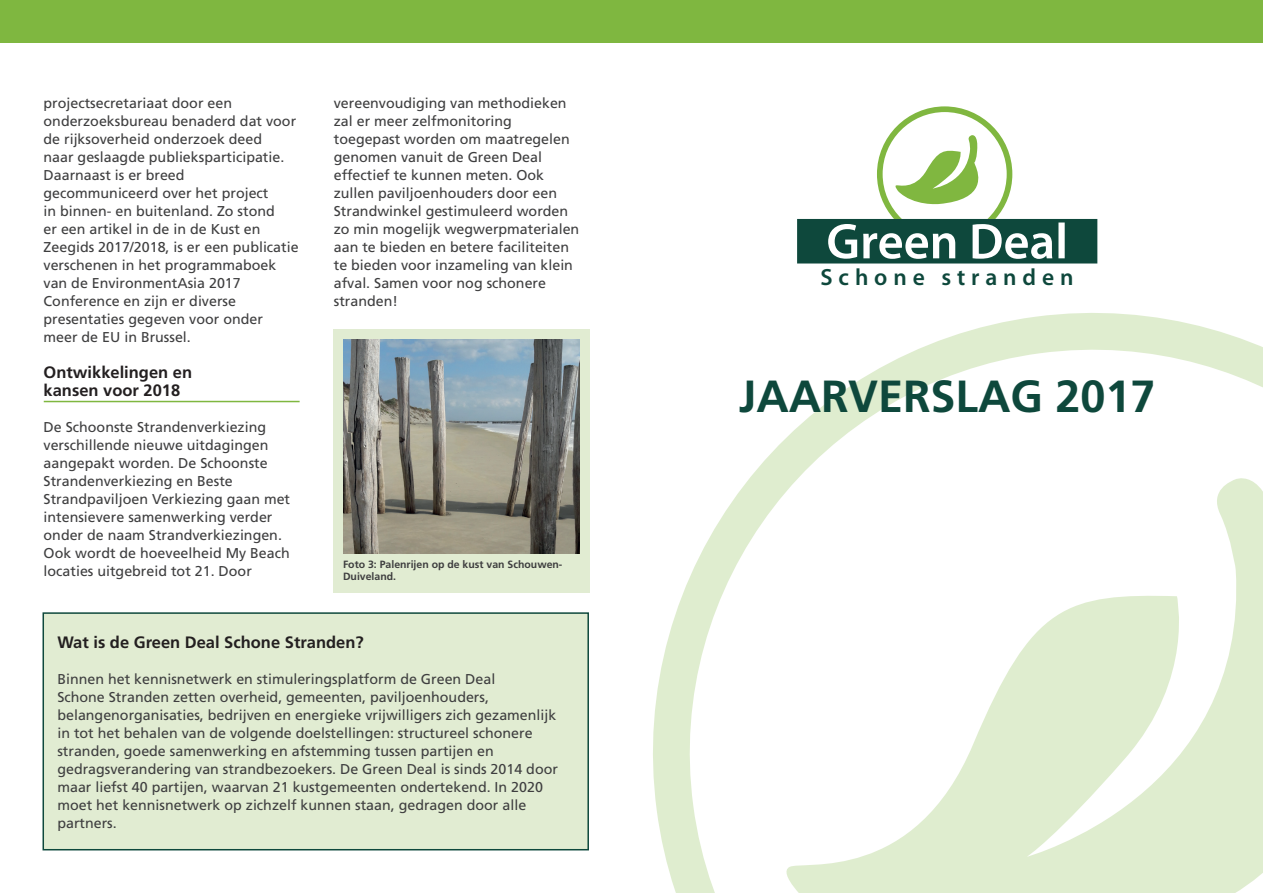
<style>
.page{position:relative;width:1263px;height:893px;background:#fff}
.page>*{position:absolute;margin:0;border:0;box-sizing:border-box;transform-origin:0 0}
.t1{font:700 45px "Frutiger LT Std";color:#0e483c}
.t2{font:600 23.55px "Myriad Pro";letter-spacing:.25em;color:#0e483c}
.t3{font:700 16.5px/18px "Frutiger LT Std";color:#231f20}
.t4{font:14.25px/18px "Frutiger LT Std";color:#3e3e3f}
.t5{font:700 10.5px/12.6px "Frutiger LT Std";color:#3e3e3f}
</style>
<div class="page">
<div style="left:43px;top:612px;width:546px;height:238px;background:#e1ecd2;border:2px solid #0e483c"></div>
<svg style="left:653px;top:313px;width:610px;height:580px"></svg>
<svg style="left:776px;top:468px;width:487px;height:425px"></svg>
<div style="left:0;top:0;width:1263px;height:43px;background:#7fb740"></div>
<svg style="left:797px;top:219px;width:301px;height:45px"></svg>
<svg style="left:797px;top:106px;width:300px;height:157px"></svg>
<hr style="left:44px;top:401px;width:256px;height:1px;background:#7fb740">
<div style="left:333px;top:329px;width:256px;height:263px;background:#e1ecd2"></div>
<img style="left:343px;top:340px;width:236px;height:214px">
<p class="t4" style="left:44px;top:94px;width:257px">projectsecretariaat door een onderzoeksbureau benaderd dat voor de rijksoverheid onderzoek deed<br>naar geslaagde publieksparticipatie.<br>Daarnaast is er breed gecommuniceerd over het project<br>in binnen- en buitenland. Zo stond<br>er een artikel in de in de Kust en<br>Zeegids 2017/2018, is er een publicatie verschenen in het programmaboek van de EnvironmentAsia 2017<br>Conference en zijn er diverse presentaties gegeven voor onder meer de EU in Brussel.</p>
<p class="t3" style="left:44px;top:363px;width:150px">Ontwikkelingen en kansen voor 2018</p>
<p class="t4" style="left:44px;top:418px;width:248px">De Schoonste Strandenverkiezing verschillende nieuwe uitdagingen aangepakt worden. De Schoonste Strandenverkiezing en Beste Strandpaviljoen Verkiezing gaan met intensievere samenwerking verder onder de naam Strandverkiezingen.<br>Ook wordt de hoeveelheid My Beach locaties uitgebreid tot 21. Door</p>
<p class="t4" style="left:334px;top:94px;width:247px">vereenvoudiging van methodieken zal er meer zelfmonitoring toegepast worden om maatregelen genomen vanuit de Green Deal effectief te kunnen meten. Ook zullen paviljoenhouders door een<br>Strandwinkel gestimuleerd worden zo min mogelijk wegwerpmaterialen aan te bieden en betere faciliteiten te bieden voor inzameling van klein afval. Samen voor nog schonere stranden!</p>
<p class="t5" style="left:343px;top:558px;width:221px">Foto 3: Palenrijen op de kust van Schouwen-<br>Duiveland.</p>
<p class="t3" style="left:57px;top:633px;width:308px">Wat is de Green Deal Schone Stranden?</p>
<p class="t4" style="left:57px;top:670px;width:502px">Binnen het kennisnetwerk en stimuleringsplatform de Green Deal<br>Schone Stranden zetten overheid, gemeenten, paviljoenhouders, belangenorganisaties, bedrijven en energieke vrijwilligers zich gezamenlijk in tot het behalen van de volgende doelstellingen: structureel schonere stranden, goede samenwerking en afstemming tussen partijen en gedragsverandering van strandbezoekers. De Green Deal is sinds 2014 door maar liefst 40 partijen, waarvan 21 kustgemeenten ondertekend. In 2020 moet het kennisnetwerk op zichzelf kunnen staan, gedragen door alle partners.</p>
<h2 class="t2" style="left:820px;top:262px;width:255px">Schone stranden</h2>
<h1 class="t1" style="left:739px;top:370px;width:418px">JAARVERSLAG 2017</h1>
</div>
